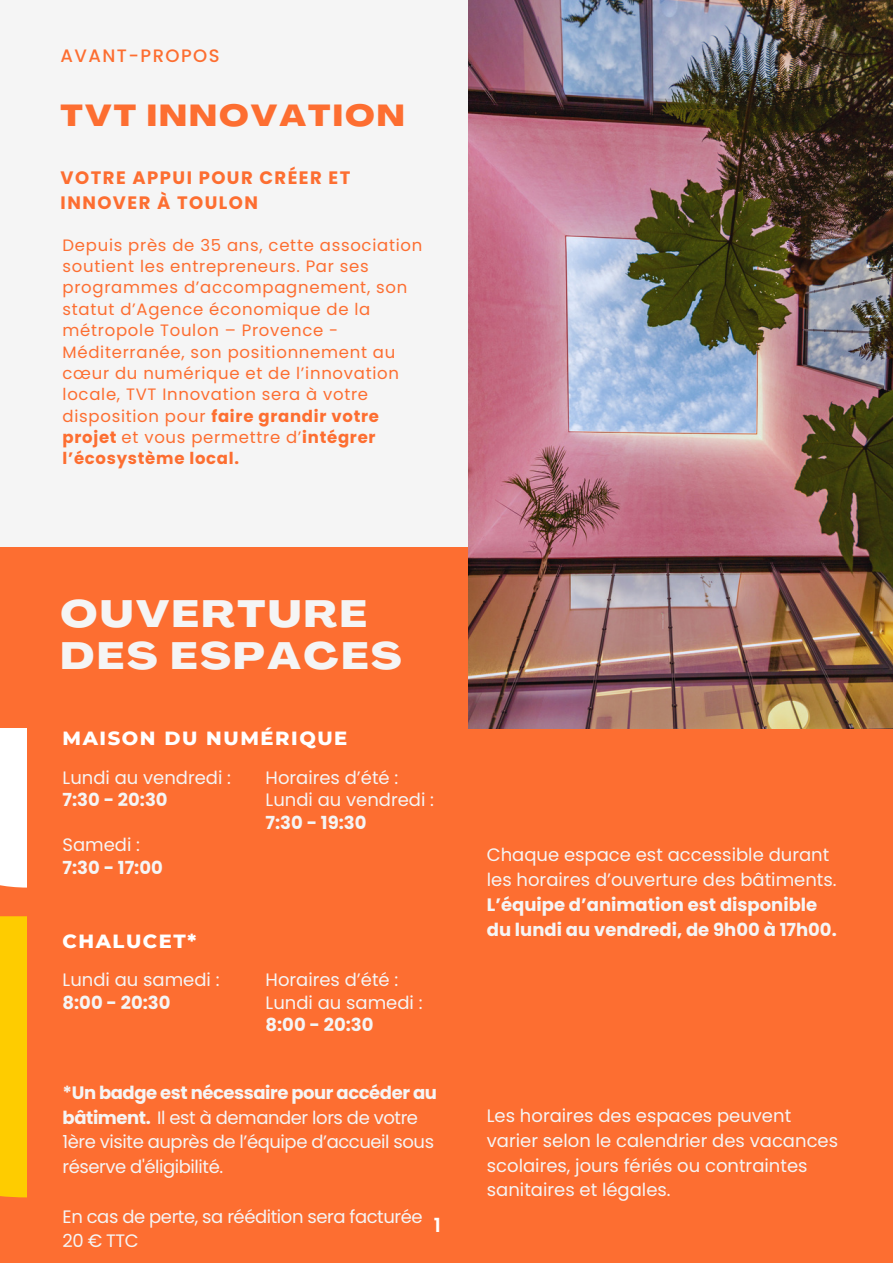
<style>
.page{position:relative;width:893px;height:1264px;background:#fff}
.page>*{position:absolute;margin:0;border:0;box-sizing:border-box;transform-origin:0 0}
.t1{font:800 expanded 37.5px/42.8px "Agrandir";letter-spacing:.07em;color:#f5f5f5}
.t2{font:800 expanded 30px "Agrandir";letter-spacing:.07em;color:#fd6e31}
.t3{font:800 19.5px "Montserrat";letter-spacing:.08em;color:#fff}
.t4{font:600 19.5px "Poppins";color:#fff}
.t5{font:18px/24.8px "Poppins";color:#f5f5f5}
.t6{font:18px/24.8px "Poppins";letter-spacing:-.025em;color:#f5f5f5}
.t7{font:700 18px/24.8px "Poppins";color:#f5f5f5}
.t8{font:700 18px/24.8px "Poppins";letter-spacing:.08em;color:#fd6e31}
.t9{font:500 18px "Poppins";letter-spacing:.08em;color:#fd6e31}
.t10{font:16.5px/21.3px "Poppins";letter-spacing:.045em;color:#fd6e31}
.s1{font-weight:700}
</style>
<div class="page">
<div style="left:0;top:0;width:892px;height:1262px;background:#f5f5f5"></div>
<div style="left:0;top:546px;width:892px;height:716px;background:#fd6e31"></div>
<img style="left:468px;top:0;width:424px;height:728px">
<div style="left:0;top:728px;width:27px;height:159px;background:#fff"></div>
<div style="left:0;top:916px;width:27px;height:281px;background:#fecc00"></div>
<p class="t9" style="left:61px;top:43px;width:160px">AVANT-PROPOS</p>
<p class="t2" style="left:61px;top:104px;width:345px">TVT INNOVATION</p>
<p class="t8" style="left:61px;top:166px;width:291px">VOTRE APPUI POUR CRÉER ET<br>INNOVER À TOULON</p>
<p class="t10" style="left:63px;top:234px;width:361px">Depuis près de 35 ans, cette association soutient les entrepreneurs. Par ses programmes d’accompagnement, son statut d’Agence économique de la métropole Toulon – Provence - Méditerranée, son positionnement au cœur du numérique et de l’innovation locale, TVT Innovation sera à votre disposition pour <span class="s1">faire grandir votre projet</span> et vous permettre d’<span class="s1">intégrer l’écosystème local.</span></p>
<p class="t1" style="left:61px;top:596px;width:342px">OUVERTURE<br>DES ESPACES</p>
<p class="t3" style="left:63px;top:726px;width:286px">MAISON DU NUMÉRIQUE</p>
<p class="t5" style="left:63px;top:765px;width:170px">Lundi au vendredi :</p>
<p class="t7" style="left:63px;top:787px;width:107px">7:30 - 20:30</p>
<p class="t5" style="left:63px;top:832px;width:79px">Samedi :</p>
<p class="t7" style="left:63px;top:855px;width:102px">7:30 - 17:00</p>
<p class="t3" style="left:63px;top:928px;width:135px">CHALUCET*</p>
<p class="t5" style="left:63px;top:967px;width:158px">Lundi au samedi :</p>
<p class="t7" style="left:63px;top:989px;width:109px">8:00 - 20:30</p>
<p class="t5" style="left:265px;top:765px;width:134px">Horaires d’été :</p>
<p class="t5" style="left:265px;top:787px;width:170px">Lundi au vendredi :</p>
<p class="t7" style="left:265px;top:810px;width:102px">7:30 - 19:30</p>
<p class="t5" style="left:265px;top:967px;width:134px">Horaires d’été :</p>
<p class="t5" style="left:265px;top:989px;width:158px">Lundi au samedi :</p>
<p class="t7" style="left:265px;top:1012px;width:109px">8:00 - 20:30</p>
<p class="t6" style="left:63px;top:1080px;width:376px"><span class="s1">*Un badge est nécessaire pour accéder au bâtiment.</span> Il est à demander lors de votre 1ère visite auprès de l’équipe d’accueil sous réserve d'éligibilité.</p>
<p class="t6" style="left:63px;top:1203px;width:361px">En cas de perte, sa réédition sera facturée<br>20 € TTC</p>
<p class="t4" style="left:433px;top:1211px;width:9px">1</p>
<p class="t5" style="left:487px;top:842px;width:351px">Chaque espace est accessible durant les horaires d’ouverture des bâtiments.</p>
<p class="t7" style="left:487px;top:892px;width:351px">L’équipe d’animation est disponible du lundi au vendredi, de 9h00 à 17h00.</p>
<p class="t5" style="left:487px;top:1103px;width:353px">Les horaires des espaces peuvent varier selon le calendrier des vacances scolaires, jours fériés ou contraintes sanitaires et légales.</p>
</div>
